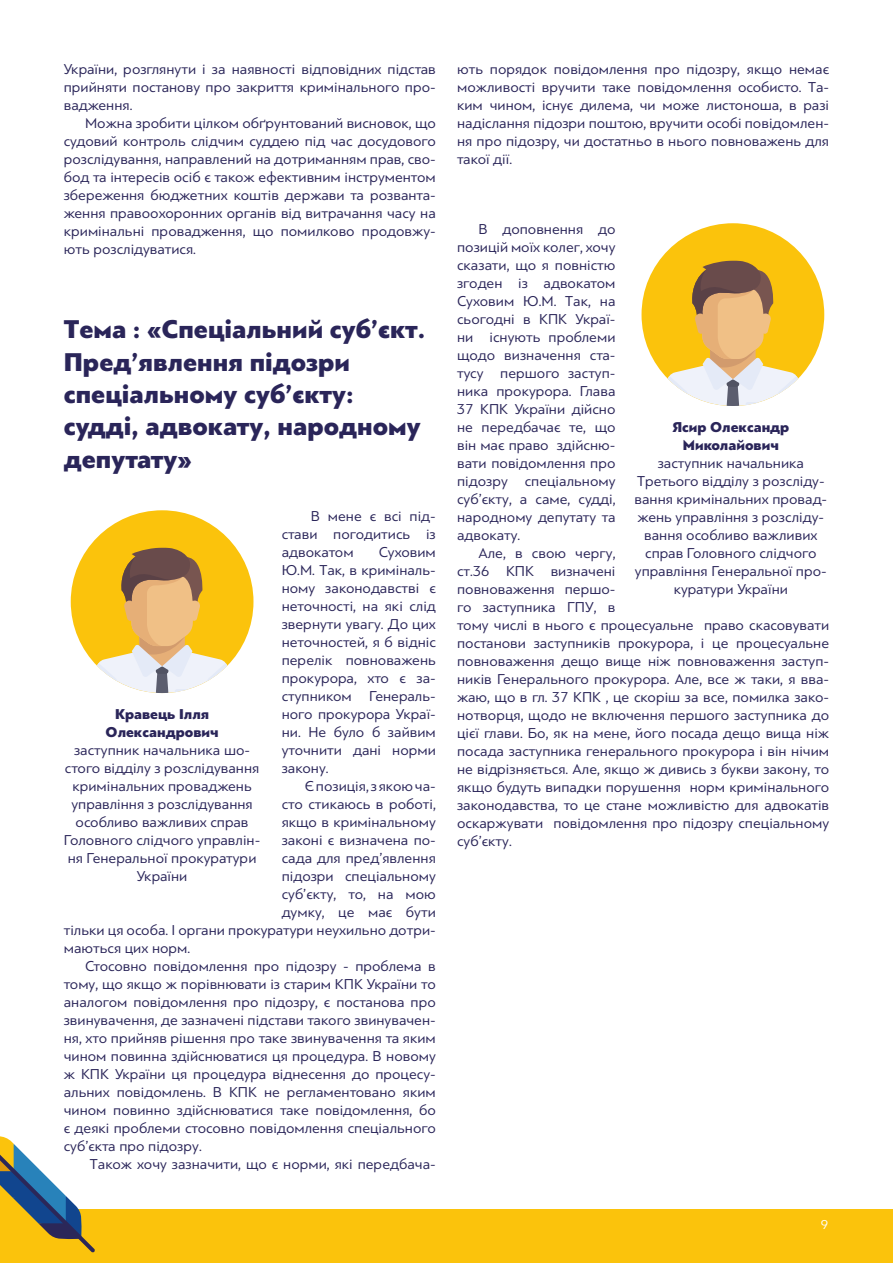
<style>
.page{position:relative;width:893px;height:1263px;background:#fff}
.page>*{position:absolute;margin:0;border:0;box-sizing:border-box;transform-origin:0 0}
.t1{font:900 27px/32.4px "PF Bague Sans Pro";color:#2a2559}
.t2{font:15px/18px "PF Bague Sans Pro";color:#2a2559;text-align:justify}
.t3{font:900 15px/18px "PF Bague Sans Pro";color:#2a2559;text-align:center}
.t4{font:13.5px "PF Bague Sans Pro";color:#fff}
</style>
<div class="page">
<div style="left:0;top:1209px;width:893px;height:54px;background:#fbc30c"></div>
<svg style="left:0;top:1136px;width:95px;height:116px"></svg>
<div style="left:71px;top:510px;width:182px;height:183px;background:#fbc30c;border-radius:50%"></div>
<svg style="left:96px;top:547px;width:132px;height:146px"></svg>
<div style="left:641px;top:223px;width:183px;height:183px;background:#fbc30c;border-radius:50%"></div>
<svg style="left:667px;top:260px;width:132px;height:146px"></svg>
<p class="t2" style="left:64px;top:61px;width:374px">України, розглянути і за наявності відповідних підстав прийняти постанову про закриття кримінального про&shy;вадження.</p>
<p class="t2" style="left:64px;top:115px;width:374px;text-indent:21px">Можна зробити цілком обґрунтований висновок, що судовий контроль слідчим суддею під час досудового розслідування, направлений на дотриманням прав, сво&shy;бод та інтересів осіб є також ефективним інструментом збереження бюджетних коштів держави та розванта&shy;ження правоохоронних органів від витрачання часу на кримінальні провадження, що помилково продовжу&shy;ють розслідуватися.</p>
<h1 class="t1" style="left:64px;top:314px;width:363px">Тема : «Спеціальний суб’єкт.<br>Пред’явлення підозри спеціальному суб’єкту: судді, адвокату, народному депутату»</h1>
<p class="t2" style="left:282px;top:507px;width:156px;text-indent:29px">В мене є всі під&shy;стави погодитись із адвокатом</p>
<p class="t2" style="left:282px;top:543px;width:156px;text-indent:97px">Суховим Ю.М. Так, в криміналь&shy;ному законодавстві є неточності, на які слід звернути увагу. До цих неточностей, я б відніс перелік повноважень прокурора, хто є за&shy;ступником Генераль&shy;ного прокурора Украї&shy;ни. Не було б зайвим уточнити дані норми закону.</p>
<p class="t2" style="left:305px;top:777px;width:133px">Є позиція, з якою ча-</p>
<p class="t2" style="left:282px;top:795px;width:156px">сто стикаюсь в роботі,</p>
<p class="t2" style="left:282px;top:813px;width:156px">якщо в кримінальному</p>
<p class="t2" style="left:282px;top:831px;width:156px">законі є визначена по-</p>
<p class="t2" style="left:282px;top:849px;width:156px">сада для пред’явлення</p>
<p class="t2" style="left:282px;top:867px;width:156px">підозри спеціальному</p>
<p class="t2" style="left:282px;top:885px;width:156px">суб’єкту, то, на мою</p>
<p class="t2" style="left:282px;top:903px;width:156px">думку, це має бути</p>
<p class="t2" style="left:64px;top:921px;width:374px">тільки ця особа. І органи прокуратури неухильно дотри-</p>
<p class="t2" style="left:64px;top:939px;width:128px">маються цих норм.</p>
<p class="t2" style="left:85px;top:957px;width:352px">Стосовно повідомлення про підозру - проблема в</p>
<p class="t2" style="left:64px;top:975px;width:374px">тому, що якщо ж порівнювати із старим КПК України то</p>
<p class="t2" style="left:64px;top:993px;width:374px">аналогом повідомлення про підозру, є постанова про</p>
<p class="t2" style="left:64px;top:1011px;width:374px">звинувачення, де зазначені підстави такого звинувачен-</p>
<p class="t2" style="left:64px;top:1029px;width:374px">ня, хто прийняв рішення про таке звинувачення та яким</p>
<p class="t2" style="left:64px;top:1047px;width:374px">чином повинна здійснюватися ця процедура. В новому</p>
<p class="t2" style="left:64px;top:1065px;width:374px">ж КПК України ця процедура віднесення до процесу-</p>
<p class="t2" style="left:64px;top:1083px;width:374px">альних повідомлень. В КПК не регламентовано яким</p>
<p class="t2" style="left:64px;top:1101px;width:374px">чином повинно здійснюватися таке повідомлення, бо</p>
<p class="t2" style="left:64px;top:1119px;width:374px">є деякі проблеми стосовно повідомлення спеціального</p>
<p class="t2" style="left:64px;top:1137px;width:139px">суб’єкта про підозру.</p>
<p class="t2" style="left:90px;top:1155px;width:347px">Також хочу зазначити, що є норми, які передбача-</p>
<p class="t3" style="left:106px;top:705px;width:115px">Кравець Ілля<br>Олександрович</p>
<p class="t2" style="left:64px;top:741px;width:198px;text-align:center">заступник начальника шо&shy;стого відділу з розслідування кримінальних проваджень управління з розслідування особливо важливих справ<br>Головного слідчого управлін&shy;ня Генеральної прокуратури<br>України</p>
<p class="t2" style="left:457px;top:61px;width:374px">ють порядок повідомлення про підозру, якщо немає можливості вручити таке повідомлення особисто. Та&shy;ким чином, існує дилема, чи може листоноша, в разі надіслання підозри поштою, вручити особі повідомлен&shy;ня про підозру, чи достатньо в нього повноважень для такої дії.</p>
<p class="t2" style="left:457px;top:220px;width:160px;text-indent:21px">В доповнення до позицій моїх колег, хочу сказати, що я повністю згоден із адвокатом Суховим Ю.М. Так, на сьогодні в КПК Украї&shy;ни існують проблеми щодо визначення ста&shy;тусу першого заступ&shy;ника прокурора. Глава 37 КПК України дійсно не передбачає те, що він має право здійсню&shy;вати повідомлення про підозру спеціальному суб’єкту, а саме, судді, народному депутату та адвокату.</p>
<p class="t2" style="left:457px;top:544px;width:374px;text-align:left;text-indent:21px">Але, в свою чергу,<br>ст.36 КПК визначені<br>повноваження першо-<br>го заступника ГПУ, в<br>тому числі в нього є процесуальне право скасовувати постанови заступників прокурора, і це процесуальне повноваження дещо вище ніж повноваження заступ&shy;ників Генерального прокурора. Але, все ж таки, я вва&shy;жаю, що в гл. 37 КПК , це скоріш за все, помилка зако&shy;нотворця, щодо не включення першого заступника до цієї глави. Бо, як на мене, його посада дещо вища ніж посада заступника генерального прокурора і він нічим не відрізняється. Але, якщо ж дивись з букви закону, то якщо будуть випадки порушення норм кримінального законодавства, то це стане можливістю для адвокатів оскаржувати повідомлення про підозру спеціальному суб’єкту.</p>
<p class="t3" style="left:672px;top:418px;width:119px">Ясир Олександр<br>Миколайович</p>
<p class="t2" style="left:634px;top:454px;width:194px;text-align:center">заступник начальника<br>Третього відділу з розсліду&shy;вання кримінальних провад&shy;жень управління з розсліду&shy;вання особливо важливих справ Головного слідчого управління Генеральної про&shy;куратури України</p>
<p class="t4" style="left:821px;top:1217px;width:9px">9</p>
</div>
